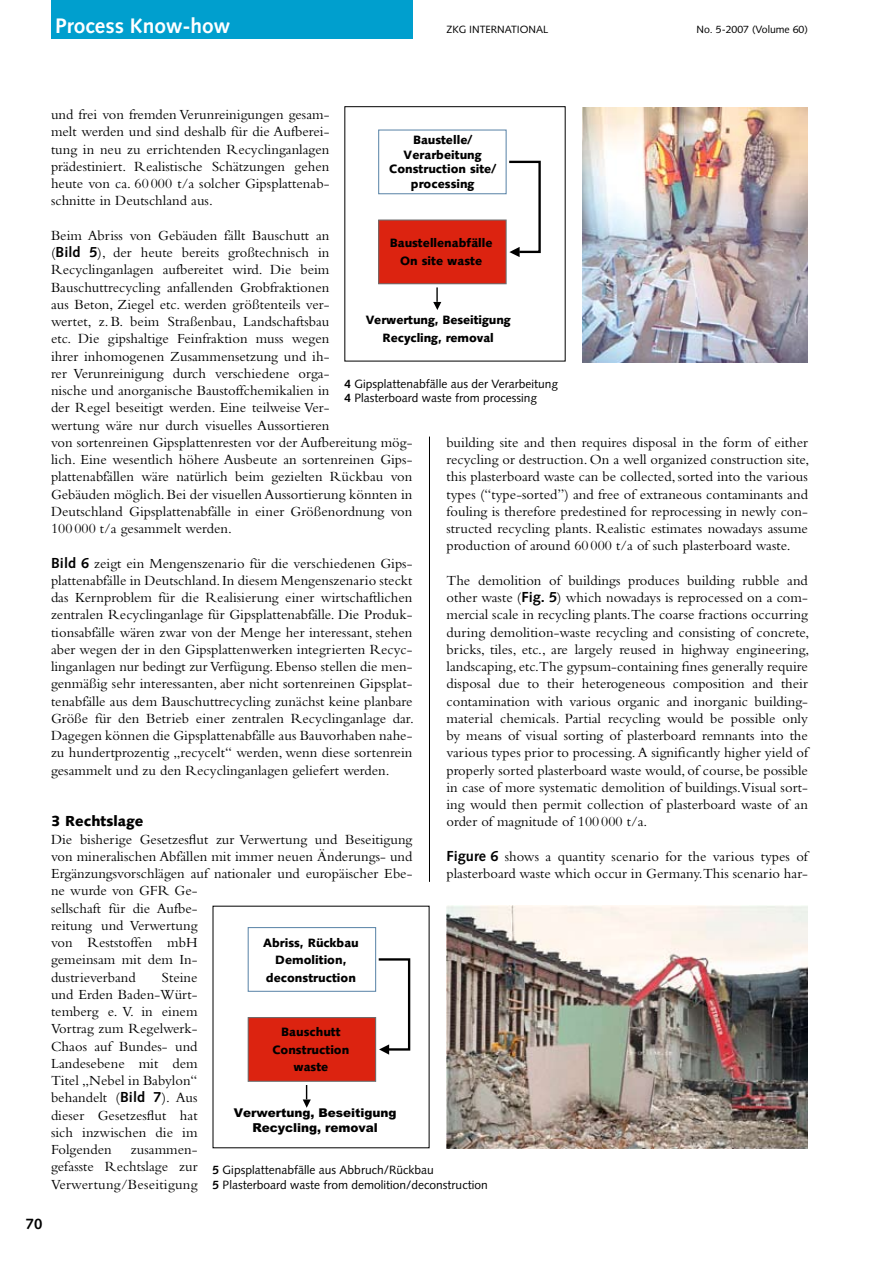
<style>
.page{position:relative;width:893px;height:1263px;background:#fff}
.page>*{position:absolute;margin:0;border:0;box-sizing:border-box;transform-origin:0 0}
.t1{font:700 21px "Syntax";color:#fff}
.t2{font:700 15px "Syntax";color:#000}
.t3{font:14.55px/17.2px "Bembo";color:#000;text-align:justify}
.t4{font:900 14.55px "Syntax";color:#000}
.t5{font:900 12.3px "Arial";letter-spacing:-.005em;color:#000}
.t6{font:900 12px/17.2px "Syntax";color:#000;text-align:center}
.t7{font:12px/14.4px "Syntax";color:#000}
.t8{font:900 12px "Arial";letter-spacing:-.005em;color:#000}
.t9{font:10.5px "Syntax";color:#000}
.s1{font-family:"Syntax";font-weight:700}
.s2{font-weight:700}
</style>
<div class="page">
<div style="left:51px;top:0;width:361px;height:38px;background:#009fce"></div>
<div style="left:378px;top:129px;width:129px;height:65px;border:1px solid #6189ab"></div>
<div style="left:379px;top:220px;width:127px;height:64px;background:#dc2310"></div>
<div style="left:378px;top:219px;width:129px;height:65px;border:1px solid #6d6e6f"></div>
<svg style="left:509px;top:160px;width:32px;height:97px"></svg>
<svg style="left:433px;top:287px;width:8px;height:23px"></svg>
<img style="left:583px;top:107px;width:225px;height:255px">
<hr style="left:429px;top:437px;width:1px;height:445px;background:#000">
<div style="left:248px;top:927px;width:128px;height:65px;border:1px solid #6189ab"></div>
<div style="left:248px;top:1017px;width:128px;height:64px;background:#dc2310"></div>
<div style="left:248px;top:1017px;width:128px;height:65px;border:1px solid #6d6e6f"></div>
<svg style="left:376px;top:957px;width:34px;height:98px"></svg>
<svg style="left:303px;top:1085px;width:8px;height:23px"></svg>
<img style="left:446px;top:906px;width:362px;height:242px">
<h1 class="t1" style="left:55px;top:14px;width:176px">Process Know-how</h1>
<p class="t9" style="left:446px;top:23px;width:103px">ZKG INTERNATIONAL</p>
<p class="t9" style="left:697px;top:23px;width:113px">No. 5-2007 (Volume 60)</p>
<p class="t3" style="left:51px;top:106px;width:280px">und frei von fremden Verunreinigungen gesam&shy;melt werden und sind deshalb für die Aufberei&shy;tung in neu zu errichtenden Recyclinganlagen prädestiniert. Realistische Schätzungen gehen heute von ca. 60 000 t/a solcher Gipsplattenab&shy;schnitte in Deutschland aus.</p>
<p class="t3" style="left:51px;top:226px;width:363px;text-align:left">Beim Abriss von Gebäuden fällt Bauschutt an<br>(<span class="s1">Bild 5</span>), der heute bereits großtechnisch in Recyclinganlagen aufbereitet wird. Die beim Bauschuttrecycling anfallenden Grobfraktionen<br>aus Beton, Ziegel etc. werden größtenteils ver-<br>wertet, z. B. beim Straßenbau, Landschaftsbau<br>etc. Die gipshaltige Feinfraktion muss wegen<br>ihrer inhomogenen Zusammensetzung und ih-<br>rer Verunreinigung durch verschiedene orga-<br>nische und anorganische Baustoffchemikalien in<br>der Regel beseitigt werden. Eine teilweise Ver-<br>wertung wäre nur durch visuelles Aussortieren<br>von sortenreinen Gipsplattenresten vor der Aufbereitung mög&shy;lich. Eine wesentlich höhere Ausbeute an sortenreinen Gips&shy;plattenabfällen wäre natürlich beim gezielten Rückbau von Gebäuden möglich. Bei der visuellen Aussortierung könnten in Deutschland Gipsplattenabfälle in einer Größenordnung von 100 000 t/a gesammelt werden.</p>
<p class="t3" style="left:51px;top:554px;width:364px"><span class="s1">Bild 6</span> zeigt ein Mengenszenario für die verschiedenen Gips&shy;plattenabfälle in Deutschland. In diesem Mengenszenario steckt das Kernproblem für die Realisierung einer wirtschaftlichen zentralen Recyclinganlage für Gipsplattenabfälle. Die Produk&shy;tionsabfälle wären zwar von der Menge her interessant, stehen aber wegen der in den Gipsplattenwerken integrierten Recyc&shy;linganlagen nur bedingt zur Verfügung. Ebenso stellen die men&shy;genmäßig sehr interessanten, aber nicht sortenreinen Gipsplat&shy;tenabfälle aus dem Bauschuttrecycling zunächst keine planbare Größe für den Betrieb einer zentralen Recyclinganlage dar.<br>Dagegen können die Gipsplattenabfälle aus Bauvorhaben nahe&shy;zu hundertprozentig „recycelt“ werden, wenn diese sortenrein gesammelt und zu den Recyclinganlagen geliefert werden.</p>
<p class="t4" style="left:51px;top:813px;width:94px">3 Rechtslage</p>
<p class="t3" style="left:51px;top:830px;width:363px;text-align:left">Die bisherige Gesetzesflut zur Verwertung und Beseitigung von mineralischen Abfällen mit immer neuen Änderungs- und Ergänzungsvorschlägen auf nationaler und europäischer Ebe&shy;ne wurde von GFR Ge-<br>sellschaft für die Aufbe-<br>reitung und Verwertung<br>von Reststoffen mbH<br>gemeinsam mit dem In-<br>dustrieverband</p>
<p class="t6" style="left:389px;top:133px;width:108px;line-height:14.4px">Baustelle/<br>Verarbeitung<br>Construction site/ processing</p>
<p class="t6" style="left:390px;top:234px;width:104px;line-height:18px">Baustellenabfälle<br>On site waste</p>
<p class="t6" style="left:366px;top:311px;width:147px;line-height:18px">Verwertung, Beseitigung<br>Recycling, removal</p>
<p class="t7" style="left:344px;top:376px;width:215px"><span class="s2">4</span> Gipsplattenabfälle aus der Verarbeitung<br><span class="s2">4</span> Plasterboard waste from processing</p>
<p class="t3" style="left:446px;top:433px;width:364px">building site and then requires disposal in the form of either recycling or destruction. On a well organized construction site, this plasterboard waste can be collected, sorted into the various types (“type-sorted”) and free of extraneous contaminants and fouling is therefore predestined for reprocessing in newly con&shy;structed recycling plants. Realistic estimates nowadays assume production of around 60 000 t/a of such plasterboard waste.</p>
<p class="t3" style="left:446px;top:571px;width:364px">The demolition of buildings produces building rubble and other waste (<span class="s1">Fig. 5</span>) which nowadays is reprocessed on a com&shy;mercial scale in recycling plants.The coarse fractions occurring during demolition‑waste recycling and consisting of concrete, bricks, tiles, etc., are largely reused in highway engineering, landscaping, etc.The gypsum‑containing fines generally require disposal due to their heterogeneous composition and their contamination with various organic and inorganic building&shy;material chemicals. Partial recycling would be possible only by means of visual sorting of plasterboard remnants into the various types prior to processing. A significantly higher yield of properly sorted plasterboard waste would, of course, be possible in case of more systematic demolition of buildings.Visual sort&shy;ing would then permit collection of plasterboard waste of an order of magnitude of 100 000 t/a.</p>
<p class="t3" style="left:446px;top:847px;width:363px"><span class="s1">Figure 6</span> shows a quantity scenario for the various types of plasterboard waste which occur in Germany.This scenario har-</p>
<p class="t6" style="left:263px;top:934px;width:97px">Abriss, Rückbau<br>Demolition, deconstruction</p>
<p class="t3" style="left:51px;top:968px;width:148px;text-indent:111px">Steine und Erden Baden-Würt&shy;temberg e. V. in einem Vortrag zum Regelwerk-Chaos auf Bundes- und Landesebene mit dem Titel „Nebel in Babylon“ behandelt (<span class="s1">Bild 7</span>). Aus dieser Gesetzesflut hat sich inzwischen die im Folgenden</p>
<p class="t6" style="left:272px;top:1023px;width:78px">Bauschutt<br>Construction waste</p>
<p class="t8" style="left:234px;top:1106px;width:164px">Verwertung, Beseitigung</p>
<p class="t5" style="left:253px;top:1121px;width:127px">Recycling, removal</p>
<p class="t3" style="left:51px;top:1141px;width:148px;text-indent:80px">zusammen&shy;gefasste Rechtslage zur Verwertung/Beseitigung</p>
<p class="t7" style="left:213px;top:1163px;width:277px"><span class="s2">5</span> Gipsplattenabfälle aus Abbruch/Rückbau<br><span class="s2">5</span> Plasterboard waste from demolition/deconstruction</p>
<p class="t2" style="left:26px;top:1215px;width:18px">70</p>
</div>
